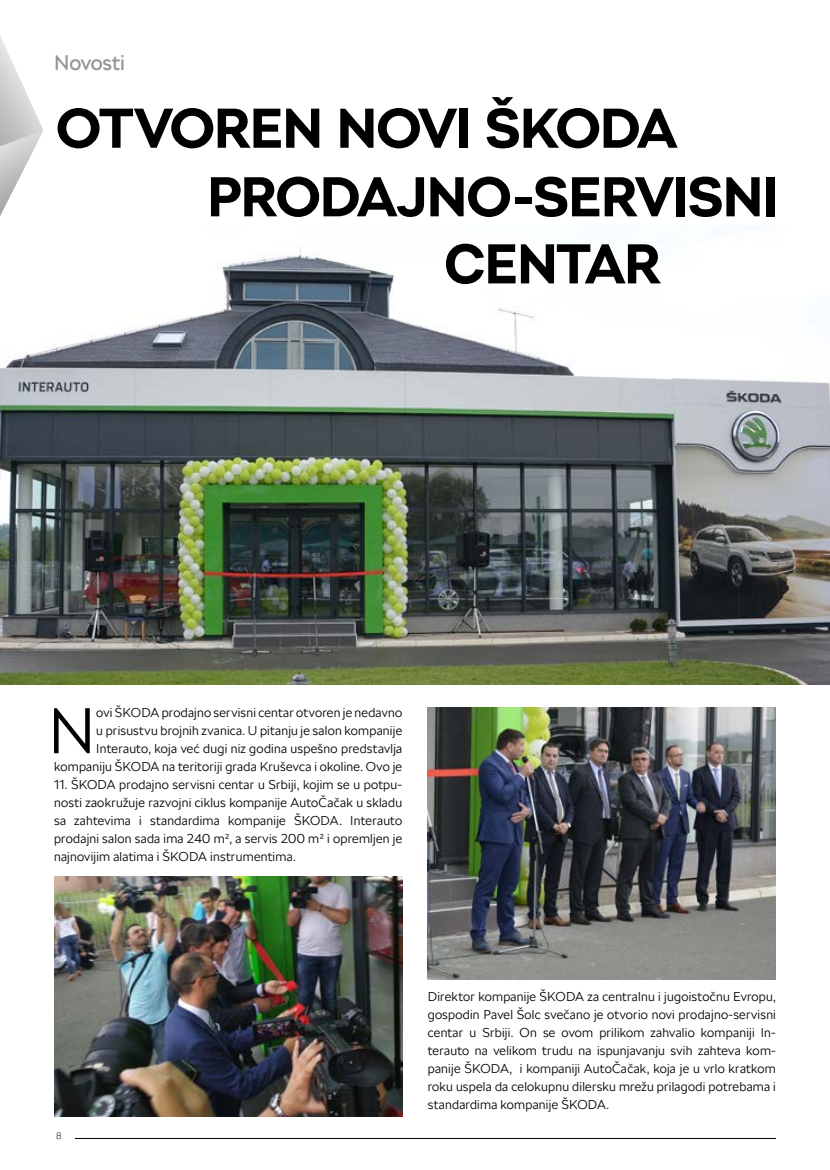
<style>
.page{position:relative;width:830px;height:1170px;background:#fff}
.page>*{position:absolute;margin:0;border:0;box-sizing:border-box;transform-origin:0 0}
.t1{font:300 63.9px "SKODA Next";color:#000}
.t2{font:700 55.5px "SKODA Next";letter-spacing:-.005em;color:#000}
.t3{font:21px "SKODA Next";letter-spacing:-.01em;color:#939598}
.t4{font:300 12.75px/18px "SKODA Next";letter-spacing:.02em;color:#000;text-align:justify}
.t5{font:9px "Skoda Pro";color:#000}
</style>
<div class="page">
<hr style="left:75px;top:1137px;width:700px;height:1px;background:#000">
<img style="left:0;top:225px;width:829px;height:459px">
<svg style="left:0;top:36px;width:43px;height:226px"></svg>
<svg style="left:828px;top:225px;width:1px;height:37px"></svg>
<div style="left:787px;top:0;width:41px;height:278px;background:#fff"></div>
<img style="left:427px;top:707px;width:348px;height:272px">
<img style="left:54px;top:876px;width:348px;height:240px">
<h3 class="t3" style="left:54px;top:50px;width:72px">Novosti</h3>
<h2 class="t2" style="left:56px;top:95px;width:622px">OTVOREN NOVI ŠKODA</h2>
<h2 class="t2" style="left:207px;top:163px;width:572px">PRODAJNO-SERVISNI</h2>
<h2 class="t2" style="left:444px;top:230px;width:217px">CENTAR</h2>
<p class="t4" style="left:54px;top:703px;width:349px;text-align:right">ovi ŠKODA prodajno servisni centar otvoren je nedavno<br>u prisustvu brojnih zvanica. U pitanju je salon kompanije Interauto, koja već dugi niz godina uspešno predstavlja kompaniju ŠKODA na teritoriji grada Kruševca i okoline. Ovo je</p>
<p class="t4" style="left:54px;top:775px;width:349px">11. ŠKODA prodajno servisni centar u Srbiji, kojim se u potpu&shy;nosti zaokružuje razvojni ciklus kompanije AutoČačak u skladu sa zahtevima i standardima kompanije ŠKODA. Interauto prodajni salon sada ima 240 m², a servis 200 m² i opremljen je najnovijim alatima i ŠKODA instrumentima.</p>
<h1 class="t1" style="left:48px;top:693px;width:49px">N</h1>
<p class="t5" style="left:56px;top:1130px;width:7px">8</p>
<p class="t4" style="left:427px;top:987px;width:349px">Direktor kompanije ŠKODA za centralnu i jugoistočnu Evropu, gospodin Pavel Šolc svečano je otvorio novi prodajno-servisni centar u Srbiji. On se ovom prilikom zahvalio kompaniji In&shy;terauto na velikom trudu na ispunjavanju svih zahteva kom&shy;panije ŠKODA, i kompaniji AutoČačak, koja je u vrlo kratkom roku uspela da celokupnu dilersku mrežu prilagodi potrebama i standardima kompanije ŠKODA.</p>
</div>
